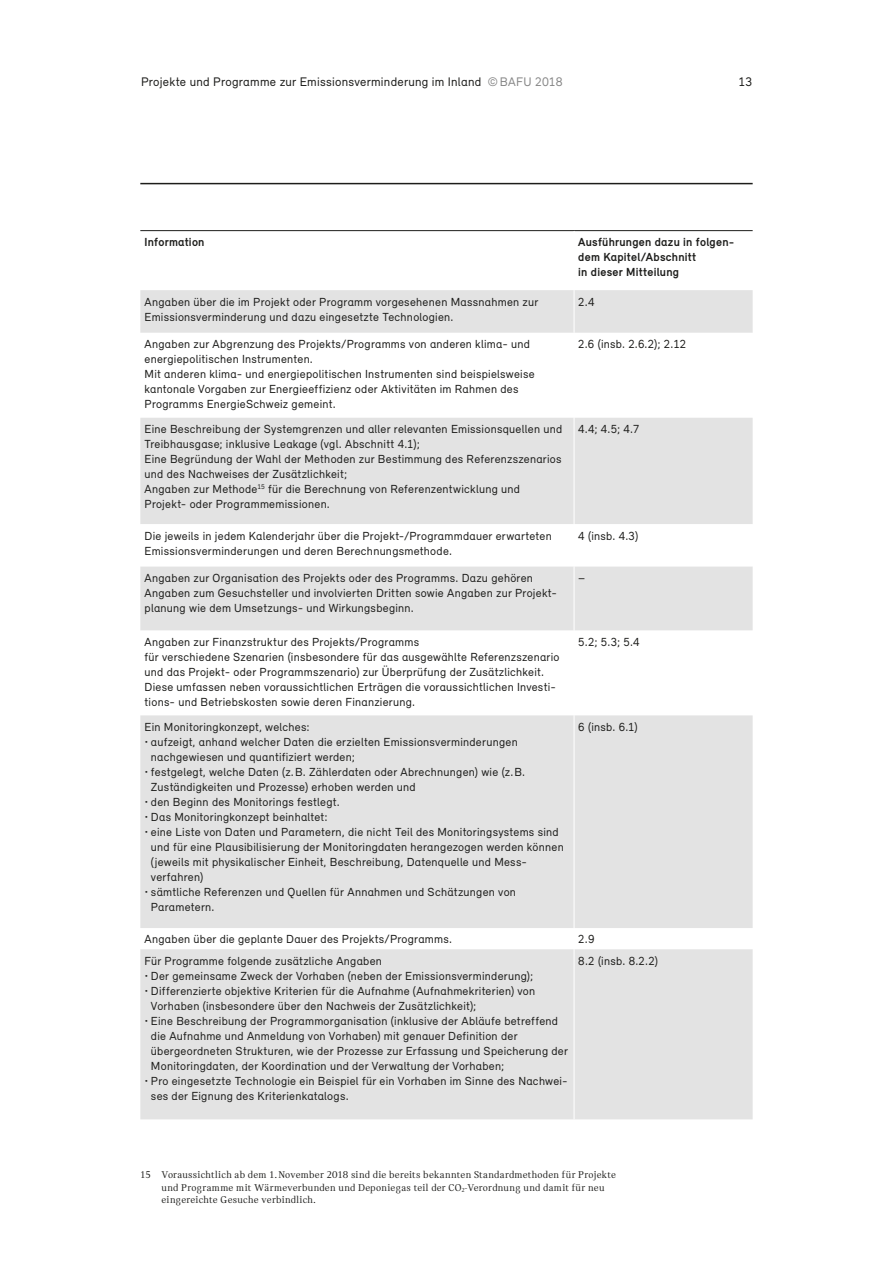
<style>
.page{position:relative;width:893px;height:1263px;background:#fff}
.page>*{position:absolute;margin:0;border:0;box-sizing:border-box;transform-origin:0 0}
.t1{font:12.75px "Relevant";letter-spacing:.02em;color:#1d1d1b}
.P_11_Grundtext_links{font:12px/15px "Relevant";letter-spacing:.025em;color:#1d1d1b}
.P_11_Tabellenkopf{font:700 12px/15px "Relevant";letter-spacing:.02em;color:#1d1d1b}
.P_09_Fusszeile{font:10.5px/12.8px "Catalog";letter-spacing:.02em;color:#1d1d1b}
.s1{color:#878787}
</style>
<div class="page">
<hr style="left:140px;top:183px;width:613px;height:1px;background:#1d1d1b">
<svg style="left:140px;top:290px;width:613px;height:829px;fill:#e3e3e3"></svg>
<hr style="left:140px;top:230px;width:434px;height:1px;background:#1d1d1b">
<hr style="left:574px;top:230px;width:179px;height:1px;background:#1d1d1b">
<hr style="left:574px;top:290px;width:1px;height:43px;background:#fff">
<hr style="left:574px;top:333px;width:1px;height:85px;background:#fff">
<hr style="left:574px;top:418px;width:1px;height:106px;background:#fff">
<hr style="left:574px;top:524px;width:1px;height:43px;background:#fff">
<hr style="left:574px;top:567px;width:1px;height:63px;background:#fff">
<hr style="left:574px;top:630px;width:1px;height:85px;background:#fff">
<hr style="left:574px;top:715px;width:1px;height:213px;background:#fff">
<svg style="left:574px;top:928px;width:1px;height:21px"></svg>
<hr style="left:574px;top:949px;width:1px;height:170px;background:#fff">
<p class="t1" style="left:141px;top:74px;width:423px">Projekte und Programme zur Emissionsverminderung im Inland <span class="s1">©BAFU 2018</span></p>
<p class="t1" style="left:738px;top:74px;width:15px">13</p>
<p class="P_11_Tabellenkopf" style="left:145px;top:234px;width:61px">Information</p>
<p class="P_11_Tabellenkopf" style="left:578px;top:234px;width:158px">Ausführungen dazu in folgen&shy;dem Kapitel/Abschnitt<br>in dieser Mitteilung</p>
<p class="P_11_Grundtext_links" style="left:145px;top:294px;width:395px">Angaben über die im Projekt oder Programm vorgesehenen Massnahmen zur<br>Emissionsverminderung und dazu eingesetzte Technologien.</p>
<p class="P_11_Grundtext_links" style="left:578px;top:294px;width:18px">2.4</p>
<p class="P_11_Grundtext_links" style="left:145px;top:336px;width:392px">Angaben zur Abgrenzung des Projekts/Programms von anderen klima- und energiepolitischen Instrumenten.<br>Mit anderen klima- und energiepolitischen Instrumenten sind beispielsweise kantonale Vorgaben zur Energieeffizienz oder Aktivitäten im Rahmen des Programms EnergieSchweiz gemeint.</p>
<p class="P_11_Grundtext_links" style="left:578px;top:336px;width:109px">2.6 (insb. 2.6.2); 2.12</p>
<p class="P_11_Grundtext_links" style="left:145px;top:421px;width:419px">Eine Beschreibung der Systemgrenzen und aller relevanten Emissionsquellen und<br>Treibhausgase; inklusive Leakage (vgl. Abschnitt 4.1);</p>
<p class="P_11_Grundtext_links" style="left:145px;top:451px;width:419px">Eine Begründung der Wahl der Methoden zur Bestimmung des Referenzszenarios und des Nachweises der Zusätzlichkeit;</p>
<p class="P_11_Grundtext_links" style="left:145px;top:481px;width:377px">Angaben zur Methode<sup>15</sup> für die Berechnung von Referenzentwicklung und<br>Projekt- oder Programmemissionen.</p>
<p class="P_11_Grundtext_links" style="left:578px;top:421px;width:63px">4.4; 4.5; 4.7</p>
<p class="P_11_Grundtext_links" style="left:145px;top:528px;width:409px">Die jeweils in jedem Kalenderjahr über die Projekt-/Programmdauer erwarteten<br>Emissionsverminderungen und deren Berechnungsmethode.</p>
<p class="P_11_Grundtext_links" style="left:578px;top:528px;width:61px">4 (insb. 4.3)</p>
<p class="P_11_Grundtext_links" style="left:145px;top:570px;width:412px">Angaben zur Organisation des Projekts oder des Programms. Dazu gehören<br>Angaben zum Gesuchsteller und involvierten Dritten sowie Angaben zur Projekt&shy;planung wie dem Umsetzungs- und Wirkungsbeginn.</p>
<p class="P_11_Grundtext_links" style="left:578px;top:570px;width:9px">–</p>
<p class="P_11_Grundtext_links" style="left:145px;top:634px;width:417px">Angaben zur Finanzstruktur des Projekts/Programms<br>für verschiedene Szenarien (insbesondere für das ausgewählte Referenzszenario und das Projekt- oder Programmszenario) zur Überprüfung der Zusätzlichkeit.<br>Diese umfassen neben voraussichtlichen Erträgen die voraussichtlichen Investi&shy;tions- und Betriebskosten sowie deren Finanzierung.</p>
<p class="P_11_Grundtext_links" style="left:578px;top:634px;width:63px">5.2; 5.3; 5.4</p>
<p class="P_11_Grundtext_links" style="left:145px;top:719px;width:167px">Ein Monitoringkonzept, welches:</p>
<p class="P_11_Grundtext_links" style="left:151px;top:734px;width:368px;text-indent:-6px">• aufzeigt, anhand welcher Daten die erzielten Emissionsverminderungen nachgewiesen und quantifiziert werden;</p>
<p class="P_11_Grundtext_links" style="left:151px;top:764px;width:376px;text-indent:-6px">• festgelegt, welche Daten (z.B. Zählerdaten oder Abrechnungen) wie (z.B.<br>Zuständigkeiten und Prozesse) erhoben werden und</p>
<p class="P_11_Grundtext_links" style="left:145px;top:794px;width:197px">• den Beginn des Monitorings festlegt.</p>
<p class="P_11_Grundtext_links" style="left:145px;top:809px;width:185px">• Das Monitoringkonzept beinhaltet:</p>
<p class="P_11_Grundtext_links" style="left:151px;top:824px;width:414px;text-indent:-6px">• eine Liste von Daten und Parametern, die nicht Teil des Monitoringsystems sind und für eine Plausibilisierung der Monitoringdaten herangezogen werden können (jeweils mit physikalischer Einheit, Beschreibung, Datenquelle und Mess&shy;verfahren)</p>
<p class="P_11_Grundtext_links" style="left:151px;top:884px;width:367px;text-indent:-6px">• sämtliche Referenzen und Quellen für Annahmen und Schätzungen von<br>Parametern.</p>
<p class="P_11_Grundtext_links" style="left:578px;top:719px;width:61px">6 (insb. 6.1)</p>
<p class="P_11_Grundtext_links" style="left:145px;top:931px;width:309px">Angaben über die geplante Dauer des Projekts/Programms.</p>
<p class="P_11_Grundtext_links" style="left:578px;top:931px;width:18px">2.9</p>
<p class="P_11_Grundtext_links" style="left:145px;top:953px;width:239px">Für Programme folgende zusätzliche Angaben</p>
<p class="P_11_Grundtext_links" style="left:145px;top:968px;width:390px">• Der gemeinsame Zweck der Vorhaben (neben der Emissionsverminderung);</p>
<p class="P_11_Grundtext_links" style="left:151px;top:983px;width:386px;text-indent:-6px">• Differenzierte objektive Kriterien für die Aufnahme (Aufnahmekriterien) von<br>Vorhaben (insbesondere über den Nachweis der Zusätzlichkeit);</p>
<p class="P_11_Grundtext_links" style="left:151px;top:1013px;width:418px;text-indent:-6px">• Eine Beschreibung der Programmorganisation (inklusive der Abläufe betreffend die Aufnahme und Anmeldung von Vorhaben) mit genauer Definition der übergeordneten Strukturen, wie der Prozesse zur Erfassung und Speicherung der Monitoringdaten, der Koordination und der Verwaltung der Vorhaben;</p>
<p class="P_11_Grundtext_links" style="left:151px;top:1073px;width:418px;text-indent:-6px">• Pro eingesetzte Technologie ein Beispiel für ein Vorhaben im Sinne des Nachwei&shy;ses der Eignung des Kriterienkatalogs.</p>
<p class="P_11_Grundtext_links" style="left:578px;top:953px;width:81px">8.2 (insb. 8.2.2)</p>
<p class="P_09_Fusszeile" style="left:162px;top:1168px;width:456px;text-indent:-21px">15 Voraussichtlich ab dem 1.November 2018 sind die bereits bekannten Standardmethoden für Projekte und Programme mit Wärmeverbunden und Deponiegas teil der CO<sub>2</sub>-Verordnung und damit für neu eingereichte Gesuche verbindlich.</p>
</div>
